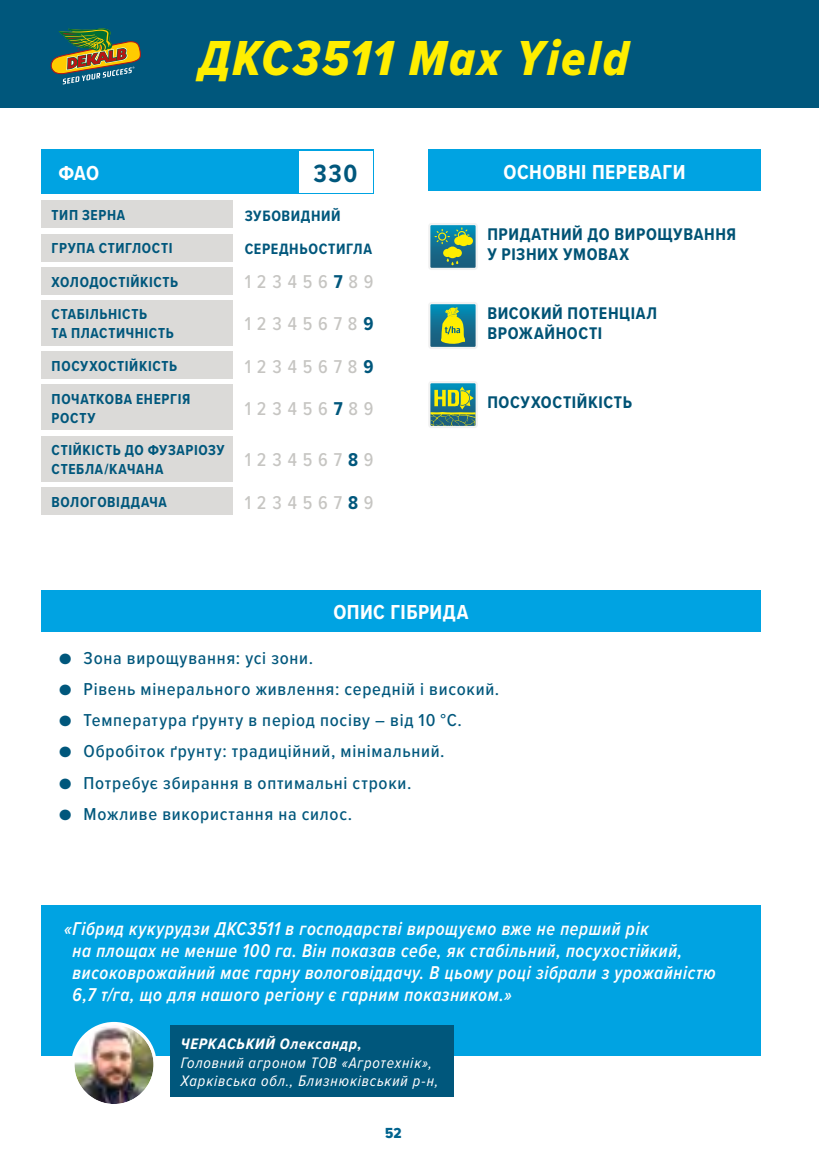
<style>
.page{position:relative;width:819px;height:1166px;background:#fff}
.page>*{position:absolute;margin:0;border:0;box-sizing:border-box;transform-origin:0 0}
.t1{font:50.93px "Proxima Nova Cond Extrabld It";letter-spacing:.055em;color:#fe0}
.t2{font:700 25.9px "Proxima Nova Cond";color:#00577c}
.t3{font:700 21px "Proxima Nova Cond";letter-spacing:.02em;color:#fff}
.t4{font:italic 600 19.25px/22.1px "Proxima Nova Cond";letter-spacing:.035em;color:#fff;scale:.95 1}
.t5{font:500 19.25px "Proxima Nova Cond";letter-spacing:.3em;color:#c6c5c2}
.t6{font:500 17.85px "Proxima Nova Cond";letter-spacing:.04em;color:#00577c;scale:1.05 1}
.t7{font:700 17.5px/19.8px "Proxima Nova Cond";letter-spacing:.035em;color:#005375}
.t8{font:italic 15.75px/18.9px "Proxima Nova Cond";letter-spacing:.055em;color:#fff}
.t9{font:italic 700 15.75px "Proxima Nova Cond";letter-spacing:.05em;color:#fff}
.t10{font:700 15.58px/33.1px "Proxima Nova Cond";letter-spacing:.04em;color:#00577c}
.t11{font:700 15.05px/32.9px "Proxima Nova Cond";letter-spacing:.04em;color:#00577c}
.t12{font:15.05px "Proxima Nova Cond Extrabld";color:#00638e}
.s1{font-weight:700;color:#00577c}
.s2{font-weight:400}
</style>
<div class="page">
<svg style="left:428px;top:302px;width:50px;height:47px"></svg>
<svg style="left:428px;top:223px;width:50px;height:47px"></svg>
<svg style="left:428px;top:381px;width:50px;height:47px"></svg>
<div style="left:0;top:0;width:819px;height:108px;background:#00577c"></div>
<svg style="left:51px;top:28px;width:90px;height:56px"></svg>
<div style="left:428px;top:150px;width:332px;height:41px;background:#00a3e2"></div>
<div style="left:41px;top:590px;width:719px;height:42px;background:#00a3e2"></div>
<div style="left:41px;top:149px;width:332px;height:45px;background:#00a3e2"></div>
<div style="left:41px;top:201px;width:191px;height:27px;background:#d5d4d2"></div>
<div style="left:41px;top:234px;width:191px;height:27px;background:#d5d4d2"></div>
<div style="left:41px;top:267px;width:191px;height:27px;background:#d5d4d2"></div>
<div style="left:41px;top:300px;width:191px;height:46px;background:#d5d4d2"></div>
<div style="left:41px;top:351px;width:191px;height:28px;background:#d5d4d2"></div>
<div style="left:41px;top:384px;width:191px;height:46px;background:#d5d4d2"></div>
<div style="left:41px;top:436px;width:191px;height:46px;background:#d5d4d2"></div>
<div style="left:41px;top:487px;width:191px;height:28px;background:#d5d4d2"></div>
<div style="left:41px;top:905px;width:719px;height:150px;background:#00a3e2"></div>
<div style="left:170px;top:1026px;width:283px;height:71px;background:#00577c"></div>
<svg style="left:73px;top:1023px;width:82px;height:82px"></svg>
<img style="left:74px;top:1025px;width:79px;height:79px;border-radius:40px">
<div style="left:71px;top:1022px;width:86px;height:85px;border:3px solid #fff;border-radius:50%"></div>
<div style="left:299px;top:151px;width:73px;height:41px;background:#fff"></div>
<h1 class="t1" style="left:199px;top:21px;width:431px">ДКС3511 Max Yield</h1>
<p class="t3" style="left:58px;top:157px;width:42px">ФАО</p>
<p class="t11" style="left:52px;top:199px;width:128px">ТИП ЗЕРНА<br>ГРУПА СТИГЛОСТІ<br>ХОЛОДОСТІЙКІСТЬ<br>СТАБІЛЬНІСТЬ</p>
<p class="t11" style="left:52px;top:317px;width:140px">ТА ПЛАСТИЧНІСТЬ<br>ПОСУХОСТІЙКІСТЬ<br>ПОЧАТКОВА ЕНЕРГІЯ</p>
<p class="t11" style="left:52px;top:401px;width:174px;line-height:32.2px">РОСТУ<br>СТІЙКІСТЬ ДО ФУЗАРІОЗУ</p>
<p class="t11" style="left:52px;top:453px;width:117px">СТЕБЛА/КАЧАНА<br>ВОЛОГОВІДДАЧА</p>
<h2 class="t2" style="left:313px;top:154px;width:46px">330</h2>
<p class="t10" style="left:245px;top:199px;width:129px">ЗУБОВИДНИЙ<br>СЕРЕДНЬОСТИГЛА</p>
<p class="t5" style="left:245px;top:268px;width:130px">123456<span class="s1">7</span>89</p>
<p class="t5" style="left:245px;top:310px;width:130px">12345678<span class="s1">9</span></p>
<p class="t5" style="left:245px;top:352px;width:130px">12345678<span class="s1">9</span></p>
<p class="t5" style="left:245px;top:394px;width:130px">123456<span class="s1">7</span>89</p>
<p class="t5" style="left:245px;top:446px;width:130px">1234567<span class="s1">8</span>9</p>
<p class="t5" style="left:245px;top:488px;width:130px">1234567<span class="s1">8</span>9</p>
<p class="t3" style="left:503px;top:156px;width:183px">ОСНОВНІ ПЕРЕВАГИ</p>
<p class="t7" style="left:487px;top:224px;width:250px">ПРИДАТНИЙ ДО ВИРОЩУВАННЯ<br>У РІЗНИХ УМОВАХ</p>
<p class="t7" style="left:487px;top:303px;width:171px">ВИСОКИЙ ПОТЕНЦІАЛ<br>ВРОЖАЙНОСТІ</p>
<p class="t7" style="left:487px;top:392px;width:146px">ПОСУХОСТІЙКІСТЬ</p>
<p class="t3" style="left:333px;top:597px;width:136px">ОПИС ГІБРИДА</p>
<p class="t6" style="left:59px;top:644px;width:244px"><span class="s2">●</span> Зона вирощування: усі зони.</p>
<p class="t6" style="left:59px;top:676px;width:421px"><span class="s2">●</span> Рівень мінерального живлення: середній і високий.</p>
<p class="t6" style="left:59px;top:707px;width:385px"><span class="s2">●</span> Температура ґрунту в період посіву – від 10 °С.</p>
<p class="t6" style="left:59px;top:738px;width:369px"><span class="s2">●</span> Обробіток ґрунту: традиційний, мінімальний.</p>
<p class="t6" style="left:59px;top:769px;width:337px"><span class="s2">●</span> Потребує збирання в оптимальні строки.</p>
<p class="t6" style="left:59px;top:801px;width:281px"><span class="s2">●</span> Можливе використання на силос.</p>
<p class="t4" style="left:72px;top:917px;width:678px;text-indent:-8px">«Гібрид кукурудзи ДКС3511 в господарстві вирощуємо вже не перший рік<br>на площах не менше 100 га. Він показав себе, як стабільний, посухостійкий, високоврожайний має гарну вологовіддачу. В цьому році зібрали з урожайністю 6,7 т/га, що для нашого регіону є гарним показником.»</p>
<p class="t9" style="left:181px;top:1032px;width:182px">ЧЕРКАСЬКИЙ Олександр,</p>
<p class="t8" style="left:181px;top:1052px;width:259px">Головний агроном ТОВ «Агротехнік»,<br>Харківська обл., Близнюківський р-н,</p>
<p class="t12" style="left:385px;top:1122px;width:18px">52</p>
</div>
